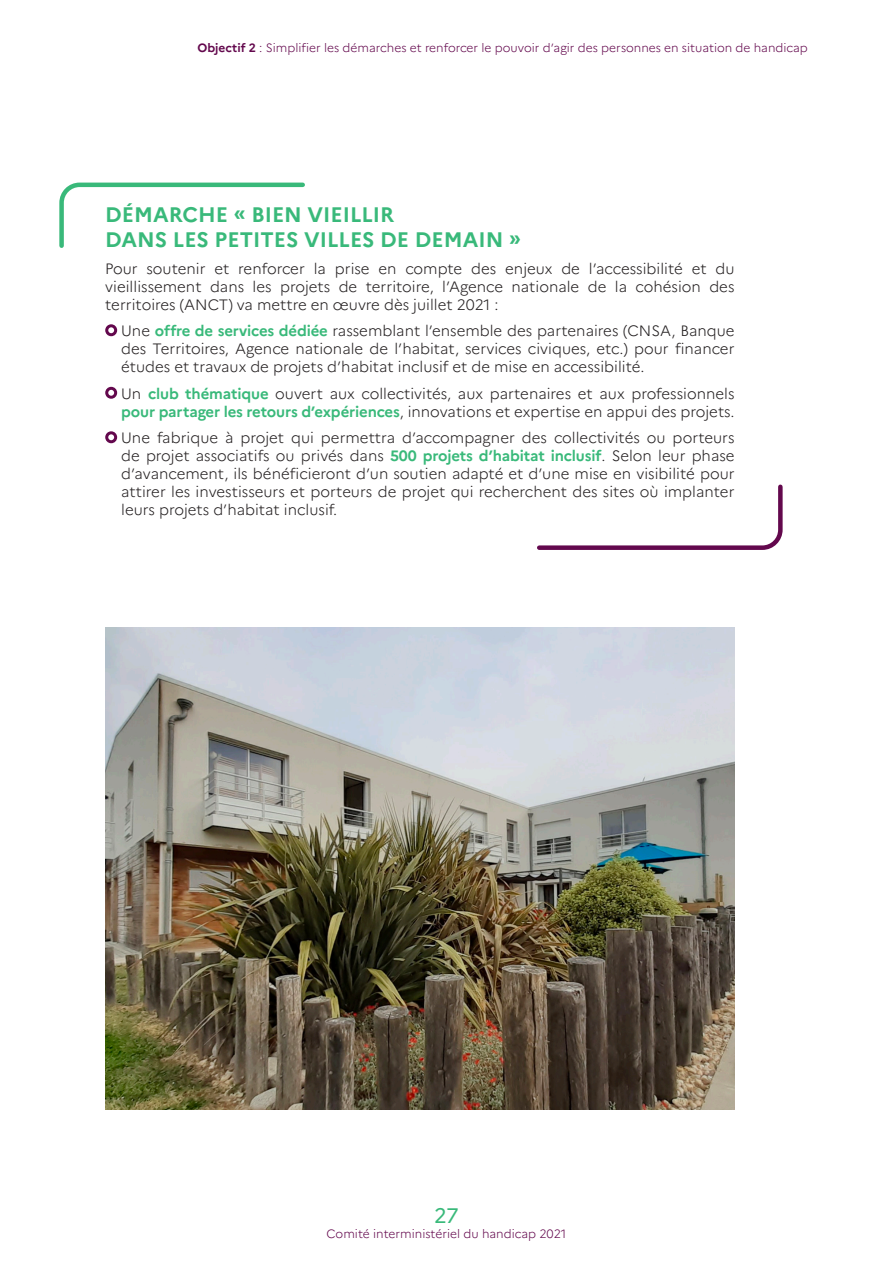
<style>
.page{position:relative;width:893px;height:1263px;background:#fff}
.page>*{position:absolute;margin:0;border:0;box-sizing:border-box;transform-origin:0 0}
.Encadré_titre{font:700 21px/25.2px "Marianne";color:#39b97a}
.t1{font:21px "Marianne";color:#39b97a}
.Texte_courant_à_gauc{font:300 15px/18px "Marianne";color:#231f20;text-align:justify}
.t2{font:300 12px "Marianne";color:#63084d}
.s1{font-weight:700}
.s2{font-weight:700;color:#39b97a}
</style>
<div class="page">
<div style="left:105px;top:324px;width:12px;height:12px;border:3px solid #63084d;border-radius:50%"></div>
<div style="left:105px;top:387px;width:12px;height:12px;border:3px solid #63084d;border-radius:50%"></div>
<div style="left:105px;top:431px;width:12px;height:12px;border:3px solid #63084d;border-radius:50%"></div>
<svg style="left:59px;top:182px;width:246px;height:66px"></svg>
<svg style="left:537px;top:484px;width:246px;height:66px"></svg>
<img style="left:105px;top:627px;width:630px;height:482px">
<p class="t2" style="left:197px;top:40px;width:612px"><span class="s1">Objectif 2</span> : Simplifier les démarches et renforcer le pouvoir d’agir des personnes en situation de handicap</p>
<p class="Encadré_titre" style="left:105px;top:202px;width:417px">DÉMARCHE « BIEN VIEILLIR<br>DANS LES PETITES VILLES DE DEMAIN »</p>
<p class="Texte_courant_à_gauc" style="left:105px;top:259px;width:631px">Pour soutenir et renforcer la prise en compte des enjeux de l’accessibilité et du vieillissement dans les projets de territoire, l’Agence nationale de la cohésion des territoires (ANCT) va mettre en œuvre dès juillet 2021 :</p>
<p class="Texte_courant_à_gauc" style="left:121px;top:322px;width:615px">Une <span class="s2">offre de services dédiée</span> rassemblant l’ensemble des partenaires (CNSA, Banque des Territoires, Agence nationale de l’habitat, services civiques, etc.) pour financer études et travaux de projets d’habitat inclusif et de mise en accessibilité.</p>
<p class="Texte_courant_à_gauc" style="left:121px;top:384px;width:615px">Un <span class="s2">club thématique</span> ouvert aux collectivités, aux partenaires et aux professionnels <span class="s2">pour partager les retours d’expériences</span>, innovations et expertise en appui des projets.</p>
<p class="Texte_courant_à_gauc" style="left:121px;top:429px;width:615px">Une fabrique à projet qui permettra d’accompagner des collectivités ou porteurs de projet associatifs ou privés dans <span class="s2">500 projets d’habitat inclusif</span>. Selon leur phase d’avancement, ils bénéficieront d’un soutien adapté et d’une mise en visibilité pour attirer les investisseurs et porteurs de projet qui recherchent des sites où implanter leurs projets d’habitat inclusif.</p>
<h1 class="t1" style="left:434px;top:1203px;width:26px">27</h1>
<p class="t2" style="left:327px;top:1227px;width:241px">Comité interministériel du handicap 2021</p>
</div>
